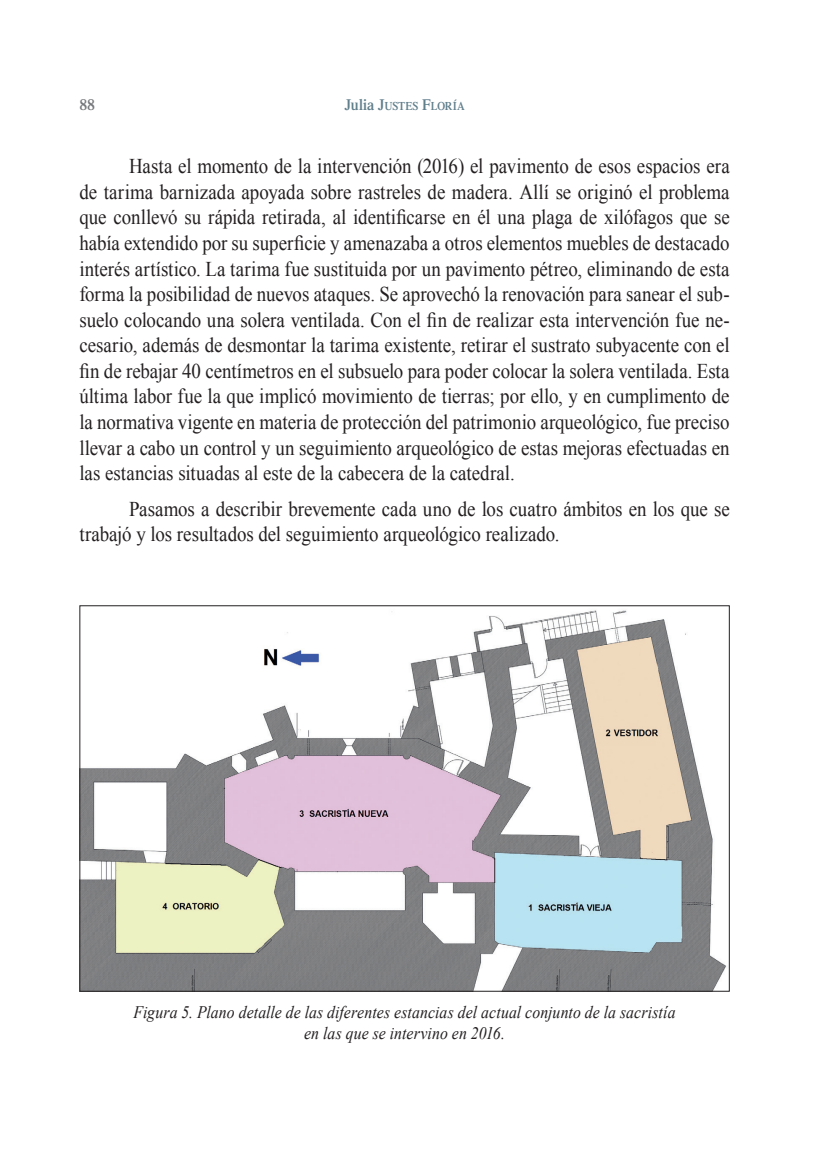
<style>
.page{position:relative;width:834px;height:1166px;background:#fff}
.page>*{position:absolute;margin:0;border:0;box-sizing:border-box;transform-origin:0 0}
.t1{font:21px/25.6px "Times New Roman";color:#231f20;text-align:justify;scale:.9 1}
.t2{font:italic 17.5px/21px "Times New Roman";letter-spacing:.005em;color:#231f20;text-align:center;scale:.9 1}
.t3{font:600 15.75px "Times LT Std";color:#76787b}
.t4{font:600 11.9px "Times LT Std";letter-spacing:.005em;color:#607e8b;scale:.9 1}
.s1{font-size:15.75px}
</style>
<div class="page">
<img style="left:81px;top:610px;width:646px;height:379px">
<p class="t3" style="left:79px;top:95px;width:17px">88</p>
<p class="t4" style="left:344px;top:99px;width:135px"><span class="s1">Julia</span> <span class="s1">J</span>USTES <span class="s1">F</span>LORÍA</p>
<p class="t1" style="left:79px;top:153px;width:724px;text-indent:50px">Hasta el momento de la intervención (2016) el pavimento de esos espacios era de tarima barnizada apoyada sobre rastreles de madera. Allí se originó el problema que conllevó su rápida retirada, al identificarse en él una plaga de xilófagos que se había extendido por su superficie y amenazaba a otros elementos muebles de destacado interés artístico. La tarima fue sustituida por un pavimento pétreo, eliminando de esta forma la posibilidad de nuevos ataques. Se aprovechó la renovación para sanear el sub&shy;suelo colocando una solera ventilada. Con el fin de realizar esta intervención fue ne&shy;cesario, además de desmontar la tarima existente, retirar el sustrato subyacente con el fin de rebajar 40 centímetros en el subsuelo para poder colocar la solera ventilada. Esta última labor fue la que implicó movimiento de tierras; por ello, y en cumplimento de la normativa vigente en materia de protección del patrimonio arqueológico, fue preciso llevar a cabo un control y un seguimiento arqueológico de estas mejoras efectuadas en las estancias situadas al este de la cabecera de la catedral.</p>
<p class="t1" style="left:79px;top:495px;width:724px;text-indent:50px">Pasamos a describir brevemente cada uno de los cuatro ámbitos en los que se trabajó y los resultados del seguimiento arqueológico realizado.</p>
<p class="t2" style="left:133px;top:1001px;width:603px">Figura 5. Plano detalle de las diferentes estancias del actual conjunto de la sacristía en las que se intervino en 2016.</p>
</div>
